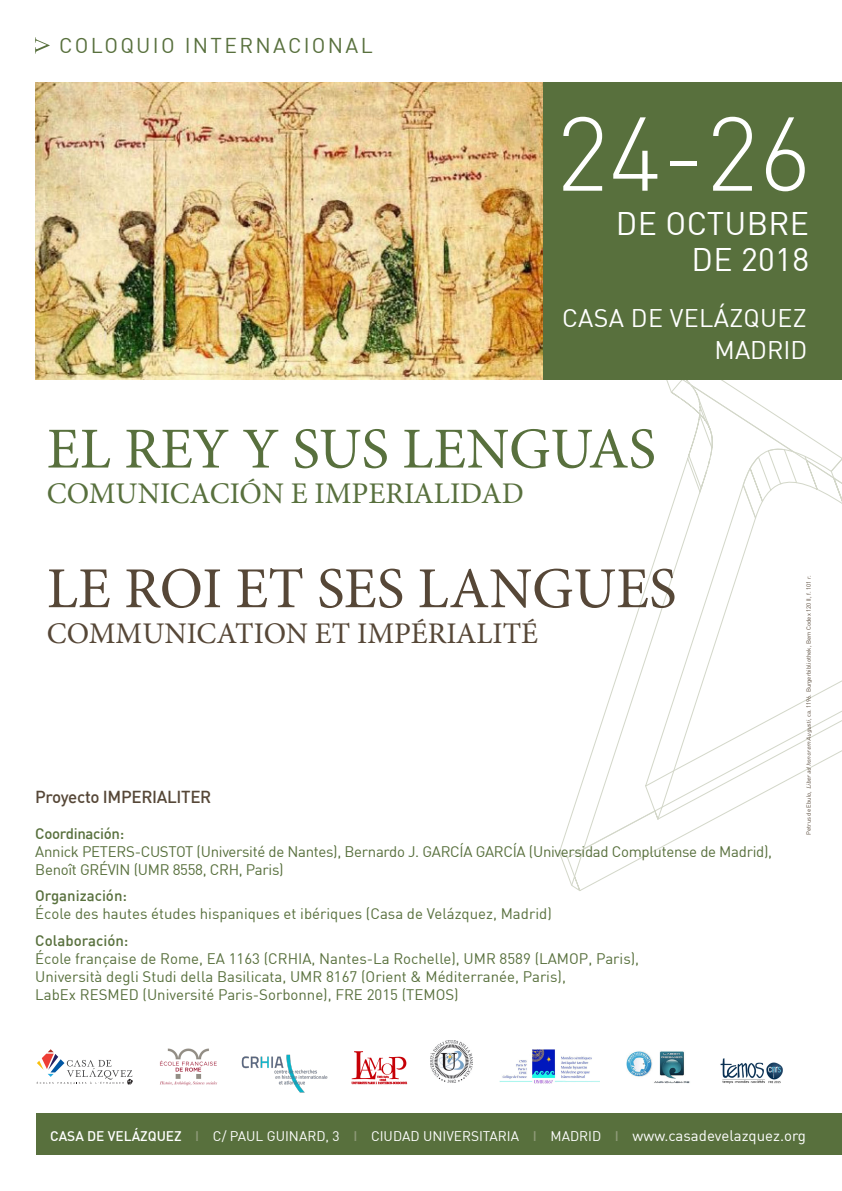
<style>
.page{position:relative;width:842px;height:1191px;background:#fff}
.page>*{position:absolute;margin:0;border:0;box-sizing:border-box;transform-origin:0 0}
.Fecha{font:300 103px "DIN";color:#fff}
.t1{font:58px "Minion Pro";color:#564737}
.t2{font:58px "Minion Pro";color:#58703d}
.Fecha-2{font:32px/36px "DIN";letter-spacing:.01em;color:#fff;text-align:right}
.t3{font:30px "Minion Pro";color:#564737}
.t4{font:30px "Minion Pro";color:#58703d}
.Fecha-3{font:25px "DIN";letter-spacing:.01em;color:#fff}
.Encabezamiento{font:21px "DIN";letter-spacing:.11em;color:#58703d}
.t5{font:500 17px "DIN";letter-spacing:-.02em;color:#564737}
.t6{font:15px/18px "DIN";color:#58703d}
.t7{font:15px/18px "DIN";letter-spacing:-.02em;color:#58703d}
.Fecha-4{font:13.7px "DIN";color:#fff}
.Pie_de_foto{font:6px "DIN";color:#564737}
.s1{font-weight:500}
.s2{font-style:italic}
.s3{font-weight:500;color:#8e9a78}
.s4{font-size:15px}
</style>
<div class="page">
<svg style="left:572px;top:680px;width:270px;height:211px"></svg>
<svg style="left:561px;top:858px;width:207px;height:28px"></svg>
<svg style="left:559px;top:549px;width:230px;height:309px"></svg>
<svg style="left:658px;top:380px;width:184px;height:182px"></svg>
<img style="left:35px;top:82px;width:509px;height:298px">
<div style="left:544px;top:82px;width:298px;height:298px;background:#58703d"></div>
<svg style="left:35px;top:37px;width:15px;height:17px"></svg>
<div style="left:36px;top:1113px;width:806px;height:42px;background:#58703d"></div>
<svg style="left:37px;top:1049px;width:95px;height:35px"></svg>
<img style="left:160px;top:1048px;width:57px;height:38px">
<img style="left:241px;top:1054px;width:87px;height:38px">
<img style="left:351px;top:1051px;width:57px;height:34px">
<img style="left:430px;top:1040px;width:42px;height:42px">
<img style="left:499px;top:1049px;width:101px;height:34px">
<img style="left:626px;top:1051px;width:64px;height:33px">
<img style="left:720px;top:1058px;width:63px;height:26px">
<p class="Encabezamiento" style="left:59px;top:32px;width:315px">COLOQUIO INTERNACIONAL</p>
<p class="Fecha" style="left:556px;top:90px;width:257px">24-26</p>
<p class="Fecha-2" style="left:616px;top:205px;width:195px">DE OCTUBRE<br>DE 2018</p>
<p class="Fecha-3" style="left:562px;top:302px;width:246px">CASA DE VELÁZQUEZ</p>
<p class="Fecha-3" style="left:715px;top:334px;width:94px">MADRID</p>
<p class="t2" style="left:47px;top:410px;width:611px">EL REY Y SUS LENGUAS</p>
<p class="t4" style="left:47px;top:473px;width:479px">COMUNICACIÓN E IMPERIALIDAD</p>
<p class="t1" style="left:47px;top:550px;width:631px">LE ROI ET SES LANGUES</p>
<p class="t3" style="left:47px;top:613px;width:493px">COMMUNICATION ET IMPÉRIALITÉ</p>
<p class="t5" style="left:35px;top:785px;width:178px">Proyecto IMPERIALITER</p>
<p class="t7" style="left:35px;top:824px;width:738px"><span class="s1">Coordinación:<br></span>Annick PETERS-CUSTOT (Université de Nantes), Bernardo J. GARCÍA GARCÍA (Universidad Complutense de Madrid),<br>Benoît GRÉVIN (UMR 8558, CRH, Paris)</p>
<p class="t6" style="left:35px;top:886px;width:518px"><span class="s1">Organización:<br></span>École des hautes études hispaniques et ibériques (Casa de Velázquez, Madrid)</p>
<p class="t6" style="left:35px;top:931px;width:605px"><span class="s1">Colaboración:<br></span>École française de Rome, EA 1163 (CRHIA, Nantes-La Rochelle), UMR 8589 (LAMOP, Paris), Università degli Studi della Basilicata, UMR 8167 (Orient &amp; Méditerranée, Paris),<br>LabEx RESMED (Université Paris-Sorbonne), FRE 2015 (TEMOS)</p>
<p class="Pie_de_foto" style="left:805px;top:835px;width:261px;rotate:-90deg">Petrus de Ebulo, <span class="s2">Liber ad honorem Augusti</span>, ca. 1196. Burgerbibliothek, Bern Codex 120 II, f. 101 r.</p>
<p class="Fecha-4" style="left:50px;top:1127px;width:757px"><span class="s1">CASA DE VELÁZQUEZ</span> <span class="s3">I</span> C/ PAUL GUINARD, 3 <span class="s3">I</span> CIUDAD UNIVERSITARIA <span class="s3">I</span> MADRID <span class="s3">I</span> <span class="s4">www.casadevelazquez.org</span></p>
</div>
